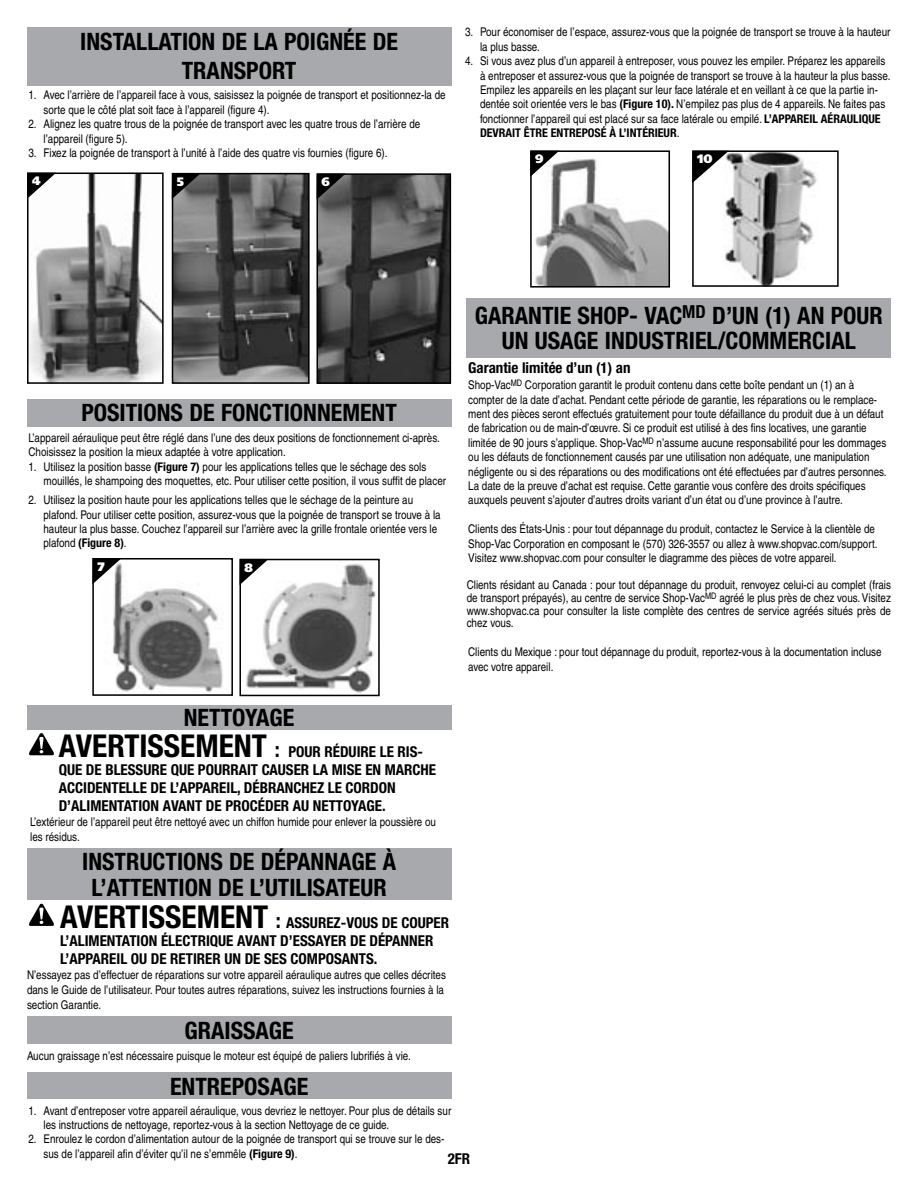
<style>
.page{position:relative;width:918px;height:1188px;background:#fff}
.page>*{position:absolute;margin:0;border:0;box-sizing:border-box;transform-origin:0 0}
.t1{font:700 condensed 24px/25.5px "Helvetica Neue LT Std";color:#000;text-align:center}
.t2{font:700 condensed 15px/18px "Helvetica Neue LT Std";color:#000}
.t3{font:900 12.3px "Frutiger";color:#fff}
.t4{font:condensed 12px/14.4px "Helvetica";color:#000}
.t5{font:700 condensed 12px "Helvetica Neue LT Std";color:#000}
.s1{font-family:"Helvetica Neue LT Std";font-weight:700}
.s2{font-family:"Helvetica";font-weight:400}
.s3{font-size:31.5px}
.s4{font-size:21px}
</style>
<div class="page">
<div style="left:27px;top:706px;width:424px;height:24px;background:#a7a9ac"></div>
<svg style="left:29px;top:904px;width:25px;height:22px"></svg>
<svg style="left:29px;top:733px;width:25px;height:22px"></svg>
<img style="left:724px;top:153px;width:93px;height:131px">
<div style="left:692px;top:150px;width:147px;height:137px;border:2px solid #000"></div>
<svg style="left:692px;top:151px;width:37px;height:32px"></svg>
<img style="left:534px;top:158px;width:133px;height:127px">
<div style="left:530px;top:150px;width:140px;height:138px;border:2px solid #000"></div>
<svg style="left:530px;top:151px;width:29px;height:26px"></svg>
<img style="left:112px;top:564px;width:111px;height:128px">
<div style="left:92px;top:558px;width:141px;height:138px;border:2px solid #000"></div>
<svg style="left:92px;top:558px;width:29px;height:26px"></svg>
<img style="left:246px;top:564px;width:130px;height:129px">
<div style="left:239px;top:559px;width:141px;height:137px;border:2px solid #000"></div>
<svg style="left:240px;top:559px;width:29px;height:26px"></svg>
<div style="left:27px;top:1017px;width:424px;height:27px;background:#a7a9ac"></div>
<div style="left:27px;top:849px;width:424px;height:51px;background:#a7a9ac"></div>
<div style="left:27px;top:1072px;width:424px;height:28px;background:#a7a9ac"></div>
<div style="left:467px;top:298px;width:424px;height:60px;background:#a7a9ac"></div>
<div style="left:27px;top:399px;width:424px;height:27px;background:#a7a9ac"></div>
<div style="left:27px;top:27px;width:424px;height:59px;background:#a7a9ac"></div>
<img style="left:30px;top:176px;width:131px;height:205px">
<div style="left:27px;top:173px;width:137px;height:211px;border:2px solid #000"></div>
<img style="left:175px;top:176px;width:132px;height:205px">
<div style="left:172px;top:173px;width:138px;height:211px;border:2px solid #000"></div>
<svg style="left:172px;top:173px;width:29px;height:26px"></svg>
<svg style="left:27px;top:173px;width:29px;height:26px"></svg>
<img style="left:320px;top:176px;width:128px;height:205px">
<div style="left:317px;top:173px;width:134px;height:211px;border:2px solid #000"></div>
<svg style="left:317px;top:174px;width:29px;height:26px"></svg>
<h1 class="t1" style="left:80px;top:27px;width:319px;line-height:28.8px">INSTALLATION DE LA POIGNÉE DE<br>TRANSPORT</h1>
<p class="t4" style="left:44px;top:88px;width:404px;text-indent:-15px">1. Avec l’arrière de l’appareil face à vous, saisissez la poignée de transport et positionnez-la de sorte que le côté plat soit face à l’appareil (figure 4).</p>
<p class="t4" style="left:44px;top:117px;width:378px;text-indent:-15px">2. Alignez les quatre trous de la poignée de transport avec les quatre trous de l’arrière de l’appareil (figure 5).</p>
<p class="t4" style="left:28px;top:145px;width:361px">3. Fixez la poignée de transport à l’unité à l’aide des quatre vis fournies (figure 6).</p>
<p class="t3" style="left:32px;top:174px;width:10px">4</p>
<p class="t3" style="left:177px;top:174px;width:9px">5</p>
<p class="t3" style="left:322px;top:174px;width:10px">6</p>
<p class="t4" style="left:480px;top:25px;width:412px;text-indent:-15px">3. Pour économiser de l’espace, assurez-vous que la poignée de transport se trouve à la hauteur la plus basse.</p>
<p class="t4" style="left:480px;top:54px;width:412px;text-indent:-15px">4. Si vous avez plus d’un appareil à entreposer, vous pouvez les empiler. Préparez les appareils à entreposer et assurez-vous que la poignée de transport se trouve à la hauteur la plus basse.<br>Empilez les appareils en les plaçant sur leur face latérale et en veillant à ce que la partie in&shy;dentée soit orientée vers le bas <span class="s1">(Figure 10).</span> N’empilez pas plus de 4 appareils. Ne faites pas fonctionner l’appareil qui est placé sur sa face latérale ou empilé. <span class="s1">L’APPAREIL AÉRAULIQUE</span></p>
<p class="t5" style="left:480px;top:126px;width:201px">DEVRAIT ÊTRE ENTREPOSÉ À L’INTÉRIEUR<span class="s2">.</span></p>
<p class="t3" style="left:535px;top:152px;width:10px">9</p>
<p class="t3" style="left:697px;top:152px;width:17px">10</p>
<h1 class="t1" style="left:81px;top:400px;width:317px">POSITIONS DE FONCTIONNEMENT</h1>
<p class="t4" style="left:28px;top:430px;width:413px">L’appareil aéraulique peut être réglé dans l’une des deux positions de fonctionnement ci-après.<br>Choisissez la position la mieux adaptée à votre application.</p>
<p class="t4" style="left:44px;top:459px;width:404px;text-indent:-15px">1. Utilisez la position basse <span class="s1">(Figure 7)</span> pour les applications telles que le séchage des sols mouillés, le shampoing des moquettes, etc. Pour utiliser cette position, il vous suffit de placer</p>
<p class="t4" style="left:44px;top:493px;width:399px;text-indent:-15px">2. Utilisez la position haute pour les applications telles que le séchage de la peinture au plafond. Pour utiliser cette position, assurez-vous que la poignée de transport se trouve à la hauteur la plus basse. Couchez l’appareil sur l’arrière avec la grille frontale orientée vers le</p>
<p class="t5" style="left:44px;top:536px;width:85px"><span class="s2">plafond</span> (Figure 8)<span class="s2">.</span></p>
<p class="t3" style="left:97px;top:559px;width:9px">7</p>
<p class="t3" style="left:245px;top:560px;width:10px">8</p>
<h1 class="t1" style="left:184px;top:705px;width:112px">NETTOYAGE</h1>
<p class="t2" style="left:59px;top:743px;width:379px"><span class="s3">AVERTISSEMENT</span> <span class="s4">:</span> POUR RÉDUIRE LE RIS-QUE DE BLESSURE QUE POURRAIT CAUSER LA MISE EN MARCHE ACCIDENTELLE DE L’APPAREIL, DÉBRANCHEZ LE CORDON D’ALIMENTATION AVANT DE PROCÉDER AU NETTOYAGE.</p>
<p class="t4" style="left:30px;top:815px;width:407px;line-height:15px">L’extérieur de l’appareil peut être nettoyé avec un chiffon humide pour enlever la poussière ou les résidus.</p>
<h1 class="t1" style="left:82px;top:848px;width:315px">INSTRUCTIONS DE DÉPANNAGE À<br>L’ATTENTION DE L’UTILISATEUR</h1>
<p class="t2" style="left:60px;top:913px;width:391px"><span class="s3">AVERTISSEMENT</span> <span class="s4">:</span> ASSUREZ-VOUS DE COUPER<br>L’ALIMENTATION ÉLECTRIQUE AVANT D’ESSAYER DE DÉPANNER<br>L’APPAREIL OU DE RETIRER UN DE SES COMPOSANTS.</p>
<p class="t4" style="left:27px;top:967px;width:420px;line-height:15px">N’essayez pas d’effectuer de réparations sur votre appareil aéraulique autres que celles décrites dans le Guide de l’utilisateur. Pour toutes autres réparations, suivez les instructions fournies à la section Garantie.</p>
<h1 class="t1" style="left:184px;top:1017px;width:111px">GRAISSAGE</h1>
<p class="t4" style="left:27px;top:1048px;width:386px">Aucun graissage n’est nécessaire puisque le moteur est équipé de paliers lubrifiés à vie.</p>
<h1 class="t1" style="left:170px;top:1073px;width:140px">ENTREPOSAGE</h1>
<h1 class="t1" style="left:475px;top:302px;width:409px">GARANTIE SHOP- VAC<sup>MD</sup> D’UN (1) AN POUR<br>UN USAGE INDUSTRIEL/COMMERCIAL</h1>
<p class="t2" style="left:468px;top:359px;width:164px">Garantie limitée d’un (1) an</p>
<p class="t4" style="left:468px;top:378px;width:420px">Shop-Vac<sup>MD</sup> Corporation garantit le produit contenu dans cette boîte pendant un (1) an à compter de la date d’achat. Pendant cette période de garantie, les réparations ou le remplace&shy;ment des pièces seront effectués gratuitement pour toute défaillance du produit due à un défaut de fabrication ou de main-d’œuvre. Si ce produit est utilisé à des fins locatives, une garantie limitée de 90 jours s’applique. Shop-Vac<sup>MD</sup> n’assume aucune responsabilité pour les dommages ou les défauts de fonctionnement causés par une utilisation non adéquate, une manipulation négligente ou si des réparations ou des modifications ont été effectuées par d’autres personnes.<br>La date de la preuve d’achat est requise. Cette garantie vous confère des droits spécifiques auxquels peuvent s’ajouter d’autres droits variant d’un état ou d’une province à l’autre.</p>
<p class="t4" style="left:468px;top:522px;width:411px">Clients des États-Unis : pour tout dépannage du produit, contactez le Service à la clientèle de<br>Shop-Vac Corporation en composant le (570) 326-3557 ou allez à www.shopvac.com/support.<br>Visitez www.shopvac.com pour consulter le diagramme des pièces de votre appareil.</p>
<p class="t4" style="left:467px;top:579px;width:426px;line-height:12.8px;text-align:justify">Clients résidant au Canada : pour tout dépannage du produit, renvoyez celui-ci au complet (frais de transport prépayés), au centre de service Shop-Vac<sup>MD</sup> agréé le plus près de chez vous. Visitez www.shopvac.ca pour consulter la liste complète des centres de service agréés situés près de chez vous.</p>
<p class="t4" style="left:468px;top:645px;width:415px">Clients du Mexique : pour tout dépannage du produit, reportez-vous à la documentation incluse avec votre appareil.</p>
<p class="t4" style="left:44px;top:1103px;width:409px;text-indent:-15px">1. Avant d’entreposer votre appareil aéraulique, vous devriez le nettoyer. Pour plus de détails sur les instructions de nettoyage, reportez-vous à la section Nettoyage de ce guide.</p>
<p class="t4" style="left:44px;top:1132px;width:402px;text-indent:-15px">2. Enroulez le cordon d’alimentation autour de la poignée de transport qui se trouve sur le des&shy;sus de l’appareil afin d’éviter qu’il ne s’emmêle <span class="s1">(Figure 9)</span>.</p>
<p class="t2" style="left:448px;top:1150px;width:24px">2FR</p>
</div>
